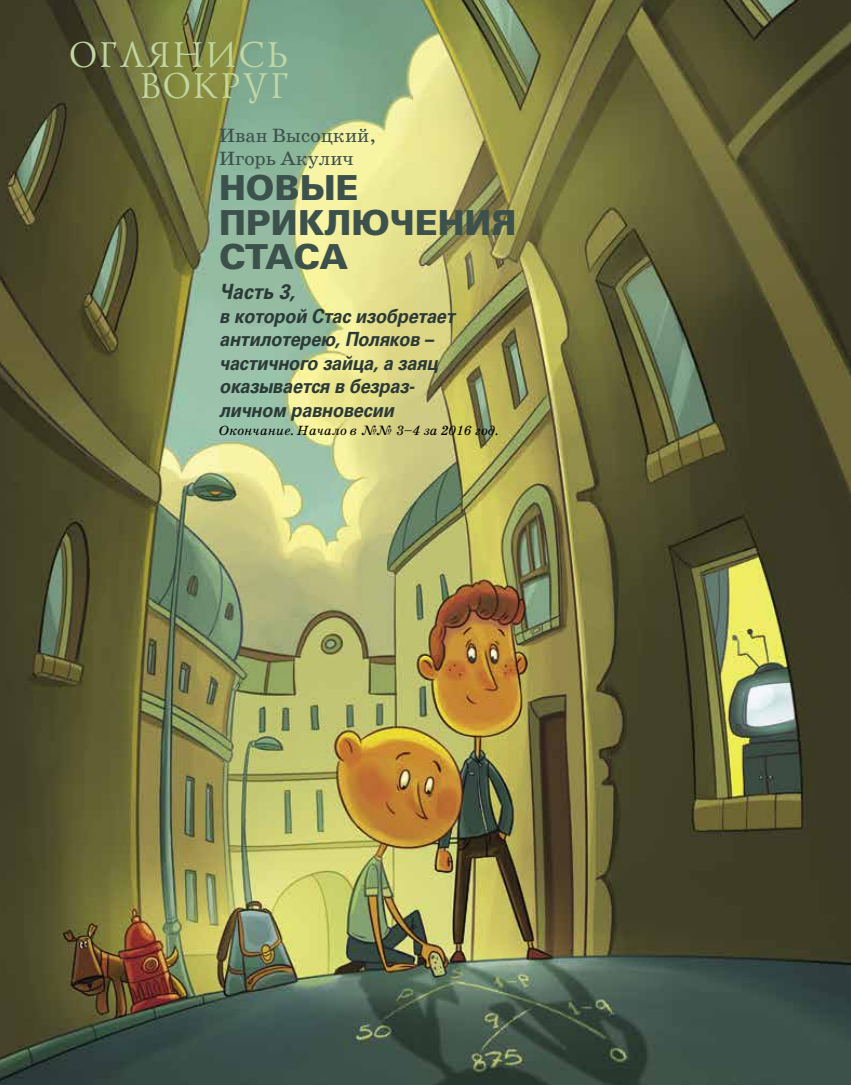
<style>
.page{position:relative;width:851px;height:1085px;background:#fff}
.page>*{position:absolute;margin:0;border:0;box-sizing:border-box;transform-origin:0 0}
.t1{font:36.6px/31px "Lazurski C";letter-spacing:.08em;color:#c2d7a3;text-align:right}
.t2{font:900 34.5px/34.5px "Univers Cyr";color:#3c514b}
.t3{font:italic 700 21px "Univers Cyr";color:#2b3a37;scale:.93 1}
.t4{font:italic 700 19.5px/23.4px "Univers Cyr";letter-spacing:-.01em;color:#2b3a37;scale:.93 1}
.t5{font:19.5px/23.4px "School Book C";color:#3c514b}
.t6{font:italic 13.5px "School Book C";color:#000}
</style>
<div class="page">
<img style="left:0;top:0;width:850px;height:1084px">
<h1 class="t1" style="left:68px;top:38px;width:220px">ОГЛЯНИСЬ<br>ВОКРУГ</h1>
<p class="t5" style="left:219px;top:124px;width:159px">Иван Высоцкий,<br>Игорь Акулич</p>
<h2 class="t2" style="left:219px;top:170px;width:299px">НОВЫЕ<br>ПРИКЛЮЧЕНИЯ<br>СТАСА</h2>
<p class="t3" style="left:219px;top:279px;width:83px">Часть 3,</p>
<p class="t4" style="left:219px;top:304px;width:255px">в которой Стас изобретает антилотерею, Поляков – частичного зайца, а заяц оказывается в безраз&shy;личном равновесии</p>
<p class="t6" style="left:219px;top:423px;width:280px">Окончание. Начало в №№ 3–4 за 2016 год.</p>
</div>
